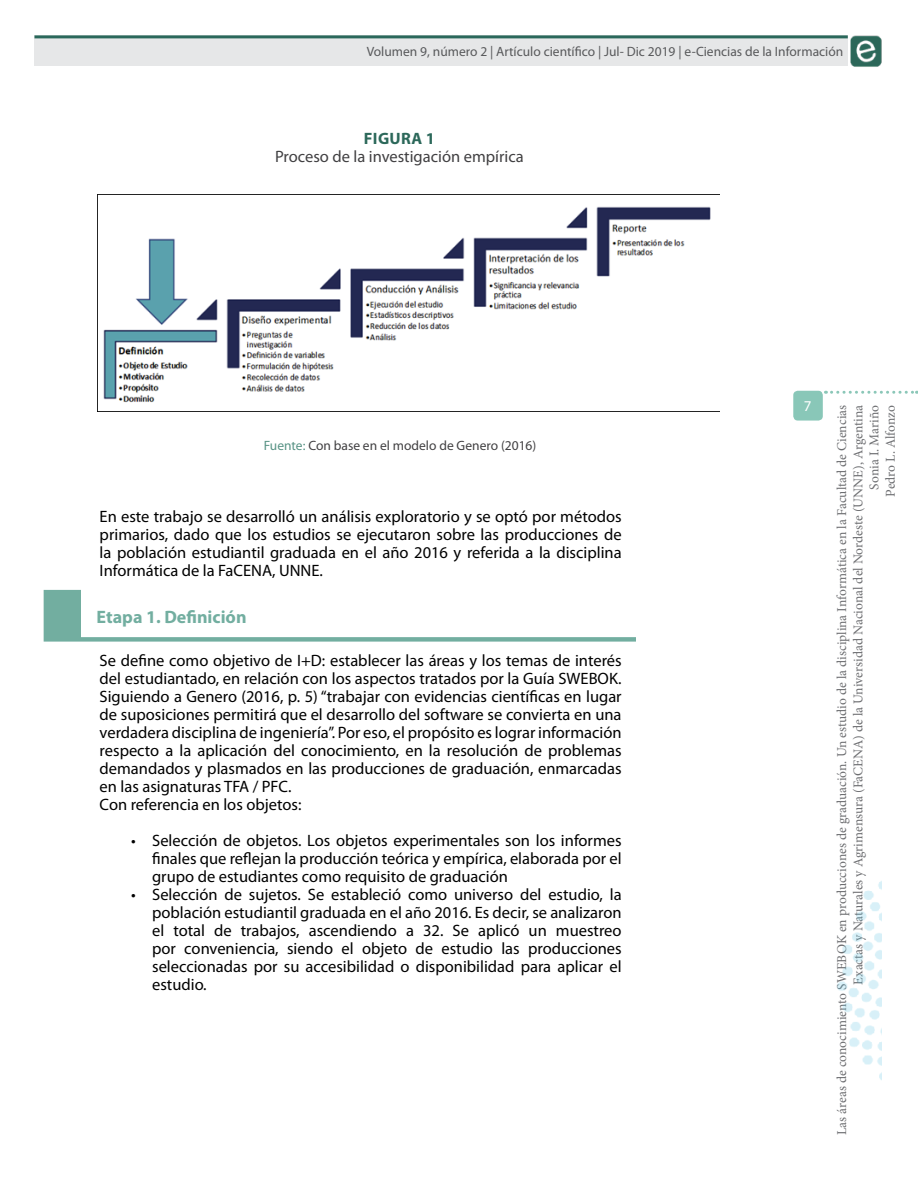
<style>
.page{position:relative;width:918px;height:1188px;background:#fff}
.page>*{position:absolute;margin:0;border:0;box-sizing:border-box;transform-origin:0 0}
.t1{font:700 18px "Myriad Pro";color:#72aea0}
.t2{font:16.5px/18px "Myriad Pro";color:#000;text-align:justify}
.t3{font:16.5px "Myriad Pro";color:#414042}
.t4{font:700 16.5px "Myriad Pro";letter-spacing:.02em;color:#2c685a}
.t5{font:15px "Myriad Pro";color:#fff}
.t6{font:13.5px/16.2px "Minion Pro";color:#6d6e71;text-align:right}
.t7{font:13.5px "Myriad Pro";color:#58595b}
.t8{font:13.5px "Myriad Pro";color:#414042}
.s1{color:#589385}
</style>
<div class="page">
<img style="left:850px;top:35px;width:32px;height:32px">
<div style="left:34px;top:35px;width:814px;height:31px;background:#e6e7e8"></div>
<hr style="left:34px;top:35px;width:814px;height:3px;background:#2a685b">
<svg style="left:832px;top:391px;width:85px;height:3px"></svg>
<div style="left:793px;top:391px;width:30px;height:30px;background:#89c7b8;border-radius:4px"></div>
<img style="left:837px;top:881px;width:45px;height:199px">
<img style="left:97px;top:195px;width:614px;height:216px">
<svg style="left:44px;top:590px;width:592px;height:52px"></svg>
<p class="t7" style="left:367px;top:43px;width:478px">Volumen 9, número 2 | Artículo científico | Jul- Dic 2019 | e-Ciencias de la Información</p>
<p class="t4" style="left:364px;top:129px;width:72px">FIGURA 1</p>
<p class="t3" style="left:275px;top:146px;width:250px">Proceso de la investigación empírica</p>
<p class="t8" style="left:264px;top:437px;width:274px"><span class="s1">Fuente:</span> Con base en el modelo de Genero (2016)</p>
<p class="t2" style="left:100px;top:507px;width:524px">En este trabajo se desarrolló un análisis exploratorio y se optó por métodos primarios, dado que los estudios se ejecutaron sobre las producciones de la población estudiantil graduada en el año 2016 y referida a la disciplina Informática de la FaCENA, UNNE.</p>
<p class="t1" style="left:97px;top:607px;width:151px">Etapa 1. Definición</p>
<p class="t2" style="left:100px;top:651px;width:524px;text-align:left">Se define como objetivo de I+D: establecer las áreas y los temas de interés del estudiantado, en relación con los aspectos tratados por la Guía SWEBOK.<br>Siguiendo a Genero (2016, p. 5) “trabajar con evidencias científicas en lugar de suposiciones permitirá que el desarrollo del software se convierta en una verdadera disciplina de ingeniería”. Por eso, el propósito es lograr información respecto a la aplicación del conocimiento, en la resolución de problemas demandados y plasmados en las producciones de graduación, enmarcadas en las asignaturas TFA / PFC.<br>Con referencia en los objetos:</p>
<p class="t2" style="left:152px;top:831px;width:471px;text-indent:-21px">• Selección de objetos. Los objetos experimentales son los informes finales que reflejan la producción teórica y empírica, elaborada por el grupo de estudiantes como requisito de graduación</p>
<p class="t2" style="left:152px;top:885px;width:471px;text-indent:-21px">• Selección de sujetos. Se estableció como universo del estudio, la población estudiantil graduada en el año 2016. Es decir, se analizaron el total de trabajos, ascendiendo a 32. Se aplicó un muestreo por conveniencia, siendo el objeto de estudio las producciones seleccionadas por su accesibilidad o disponibilidad para aplicar el estudio.</p>
<p class="t5" style="left:804px;top:397px;width:9px">7</p>
<p class="t6" style="left:834px;top:1135px;width:732px;rotate:-90deg">Las áreas de conocimiento SWEBOK en producciones de graduación. Un estudio de la disciplina Informática en la Facultad de Ciencias Exactas y Naturales y Agrimensura (FaCENA) de la Universidad Nacional del Nordeste (UNNE), Argentina<br>Sonia I. Mariño<br>Pedro L. Alfonzo</p>
</div>
